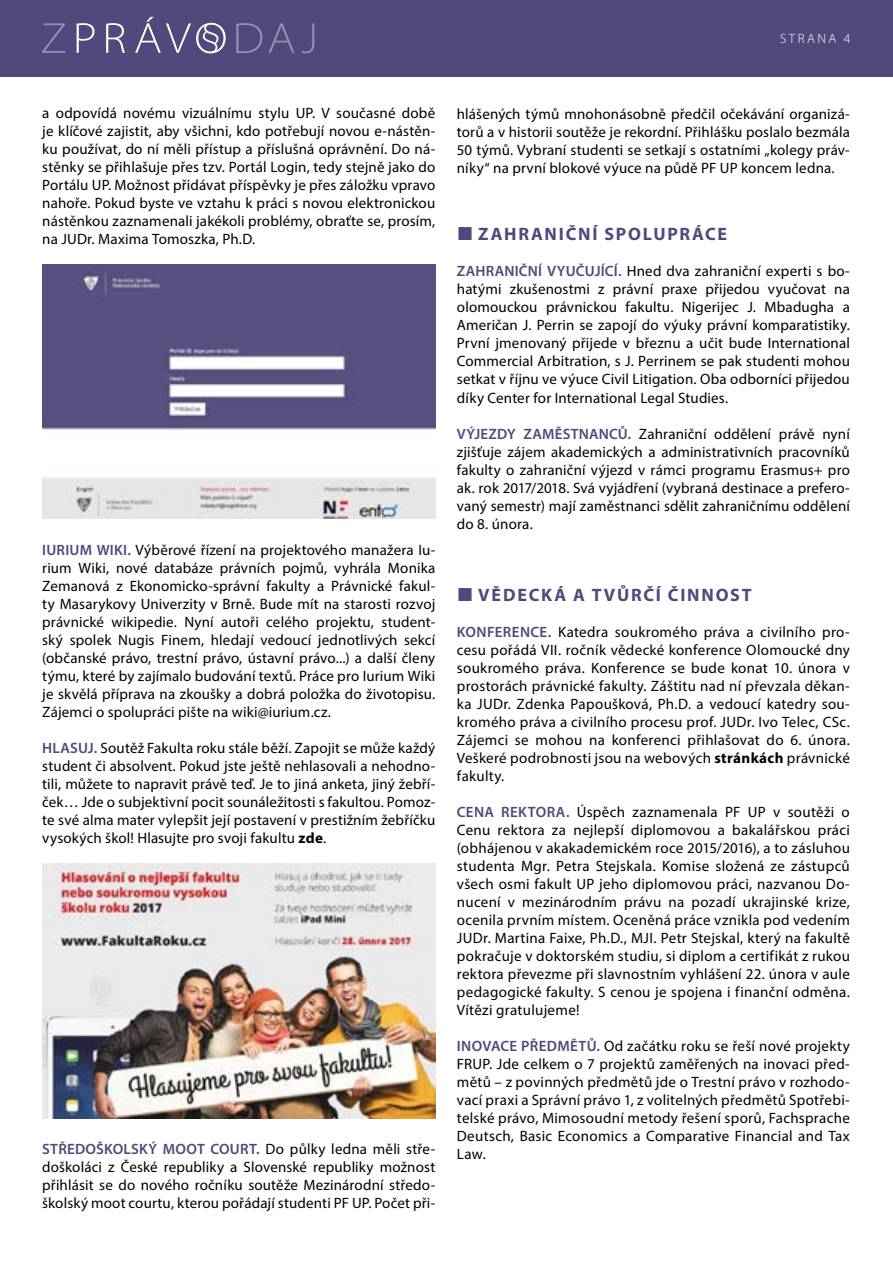
<style>
.page{position:relative;width:893px;height:1263px;background:#fff}
.page>*{position:absolute;margin:0;border:0;box-sizing:border-box;transform-origin:0 0}
.t1{font:700 18px "Myriad Pro";letter-spacing:.1em;color:#52487b}
.t2{font:15px/18px "Myriad Pro";letter-spacing:.01em;color:#000;text-align:justify}
.t3{font:300 13.5px "Myriad Pro";letter-spacing:.195em;color:#fff}
.s1{font-weight:600;color:#52487b}
.s2{font-weight:700}
</style>
<div class="page">
<div style="left:0;top:0;width:893px;height:77px;background:#52487b"></div>
<svg style="left:236px;top:23px;width:78px;height:30px"></svg>
<svg style="left:42px;top:23px;width:23px;height:30px"></svg>
<svg style="left:77px;top:17px;width:149px;height:36px"></svg>
<img style="left:42px;top:265px;width:394px;height:254px">
<img style="left:42px;top:864px;width:394px;height:254px">
<p class="t3" style="left:780px;top:31px;width:72px">STRANA 4</p>
<p class="t2" style="left:42px;top:103px;width:395px">a odpovídá novému vizuálnímu stylu UP. V současné době je klíčové zajistit, aby všichni, kdo potřebují novou e-nástěn&shy;ku používat, do ní měli přístup a příslušná oprávnění. Do ná&shy;stěnky se přihlašuje přes tzv. Portál Login, tedy stejně jako do Portálu UP. Možnost přidávat příspěvky je přes záložku vpravo nahoře. Pokud byste ve vztahu k práci s novou elektronickou nástěnkou zaznamenali jakékoli problémy, obraťte se, prosím, na JUDr. Maxima Tomoszka, Ph.D.</p>
<p class="t2" style="left:42px;top:540px;width:395px"><span class="s1">IURIUM WIKI.</span> Výběrové řízení na projektového manažera Iu&shy;rium Wiki, nové databáze právních pojmů, vyhrála Monika Zemanová z Ekonomicko-správní fakulty a Právnické fakul&shy;ty Masarykovy Univerzity v Brně. Bude mít na starosti rozvoj právnické wikipedie. Nyní autoři celého projektu, student&shy;ský spolek Nugis Finem, hledají vedoucí jednotlivých sekcí (občanské právo, trestní právo, ústavní právo...) a další členy týmu, které by zajímalo budování textů. Práce pro Iurium Wiki je skvělá příprava na zkoušky a dobrá položka do životopisu.<br>Zájemci o spolupráci pište na wiki@iurium.cz.</p>
<p class="t2" style="left:42px;top:738px;width:395px"><span class="s1">HLASUJ.</span> Soutěž Fakulta roku stále běží. Zapojit se může každý student či absolvent. Pokud jste ještě nehlasovali a nehodno&shy;tili, můžete to napravit právě teď. Je to jiná anketa, jiný žebří&shy;ček… Jde o subjektivní pocit sounáležitosti s fakultou. Pomoz&shy;te své alma mater vylepšit její postavení v prestižním žebříčku vysokých škol! Hlasujte pro svoji fakultu <span class="s2">zde</span>.</p>
<p class="t2" style="left:42px;top:1140px;width:395px"><span class="s1">STŘEDOŠKOLSKÝ MOOT COURT.</span> Do půlky ledna měli stře&shy;doškoláci z České republiky a Slovenské republiky možnost přihlásit se do nového ročníku soutěže Mezinárodní středo&shy;školský moot courtu, kterou pořádají studenti PF UP. Počet při-</p>
<p class="t2" style="left:457px;top:105px;width:394px">hlášených týmů mnohonásobně předčil očekávání organizá&shy;torů a v historii soutěže je rekordní. Přihlášku poslalo bezmála 50 týmů. Vybraní studenti se setkají s ostatními „kolegy práv&shy;níky“ na první blokové výuce na půdě PF UP koncem ledna.</p>
<p class="t1" style="left:478px;top:222px;width:250px">ZAHRANIČNÍ SPOLUPRÁCE</p>
<p class="t2" style="left:457px;top:261px;width:395px"><span class="s1">ZAHRANIČNÍ VYUČUJÍCÍ.</span> Hned dva zahraniční experti s bo&shy;hatými zkušenostmi z právní praxe přijedou vyučovat na olomouckou právnickou fakultu. Nigerijec J. Mbadugha a Američan J. Perrin se zapojí do výuky právní komparatistiky.<br>První jmenovaný přijede v březnu a učit bude International Commercial Arbitration, s J. Perrinem se pak studenti mohou setkat v říjnu ve výuce Civil Litigation. Oba odborníci přijedou díky Center for International Legal Studies.</p>
<p class="t2" style="left:457px;top:425px;width:395px"><span class="s1">VÝJEZDY ZAMĚSTNANCŮ.</span> Zahraniční oddělení právě nyní zjišťuje zájem akademických a administrativních pracovníků fakulty o zahraniční výjezd v rámci programu Erasmus+ pro ak. rok 2017/2018. Svá vyjádření (vybraná destinace a prefero&shy;vaný semestr) mají zaměstnanci sdělit zahraničnímu oddělení do 8. února.</p>
<p class="t1" style="left:478px;top:583px;width:275px">VĚDECKÁ A TVŮRČÍ ČINNOST</p>
<p class="t2" style="left:457px;top:623px;width:395px"><span class="s1">KONFERENCE.</span> Katedra soukromého práva a civilního pro&shy;cesu pořádá VII. ročník vědecké konference Olomoucké dny soukromého práva. Konference se bude konat 10. února v prostorách právnické fakulty. Záštitu nad ní převzala děkan&shy;ka JUDr. Zdenka Papoušková, Ph.D. a vedoucí katedry sou&shy;kromého práva a civilního procesu prof. JUDr. Ivo Telec, CSc.<br>Zájemci se mohou na konferenci přihlašovat do 6. února.<br>Veškeré podrobnosti jsou na webových <span class="s2">stránkách</span> právnické fakulty.</p>
<p class="t2" style="left:457px;top:803px;width:395px"><span class="s1">CENA REKTORA.</span> Úspěch zaznamenala PF UP v soutěži o Cenu rektora za nejlepší diplomovou a bakalářskou práci (obhájenou v akakademickém roce 2015/2016), a to zásluhou studenta Mgr. Petra Stejskala. Komise složená ze zástupců všech osmi fakult UP jeho diplomovou práci, nazvanou Do&shy;nucení v mezinárodním právu na pozadí ukrajinské krize, ocenila prvním místem. Oceněná práce vznikla pod vedením JUDr. Martina Faixe, Ph.D., MJI. Petr Stejskal, který na fakultě pokračuje v doktorském studiu, si diplom a certifikát z rukou rektora převezme při slavnostním vyhlášení 22. února v aule pedagogické fakulty. S cenou je spojena i finanční odměna.<br>Vítězi gratulujeme!</p>
<p class="t2" style="left:457px;top:1037px;width:395px"><span class="s1">INOVACE PŘEDMĚTŮ.</span> Od začátku roku se řeší nové projekty FRUP. Jde celkem o 7 projektů zaměřených na inovaci před&shy;mětů – z povinných předmětů jde o Trestní právo v rozhodo&shy;vací praxi a Správní právo 1, z volitelných předmětů Spotřebi&shy;telské právo, Mimosoudní metody řešení sporů, Fachsprache Deutsch, Basic Economics a Comparative Financial and Tax Law.</p>
</div>
